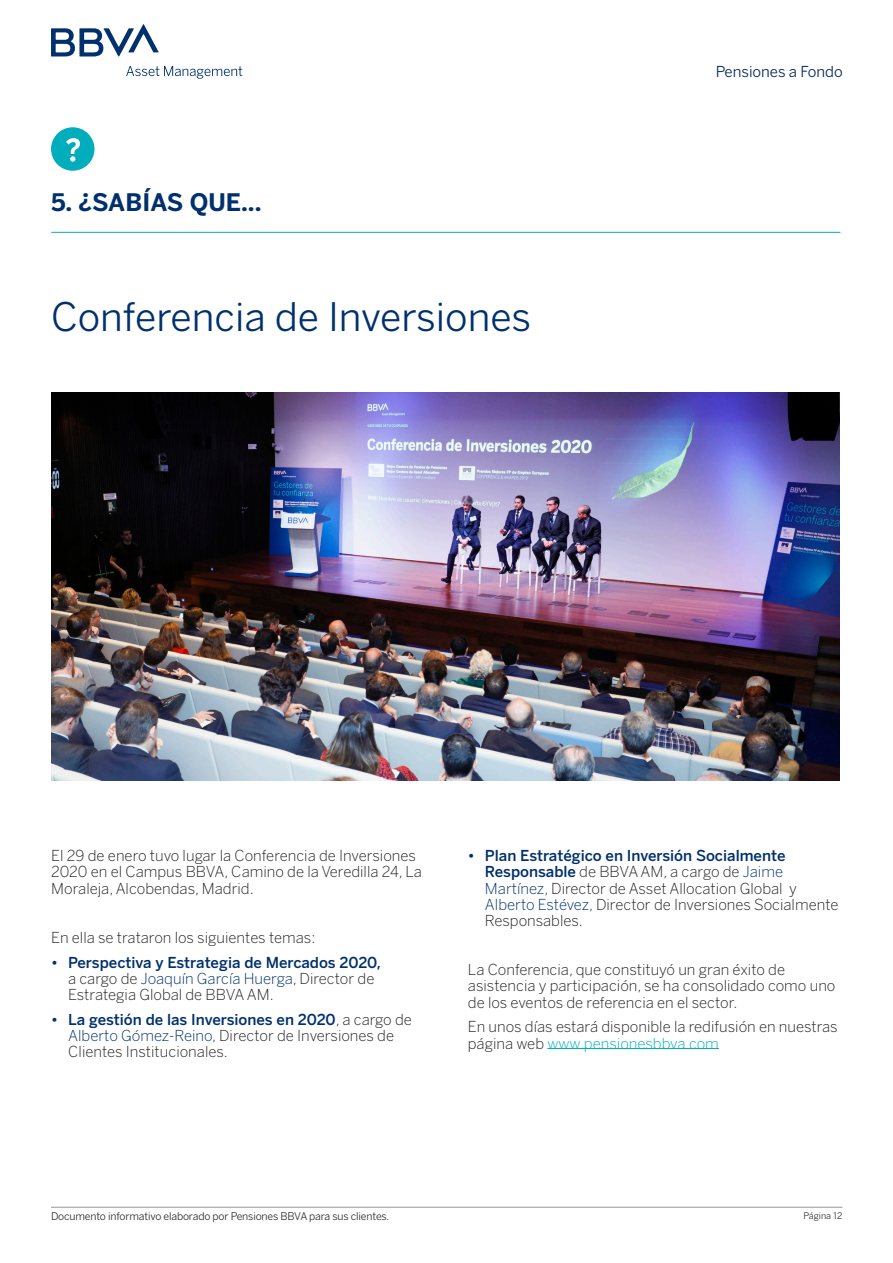
<style>
.page{position:relative;width:893px;height:1263px;background:#fff}
.page>*{position:absolute;margin:0;border:0;box-sizing:border-box;transform-origin:0 0}
.t1{font:39px "BBVA Benton Sans";color:#00306d}
.t2{font:700 24px "BBVA Benton Sans";color:#00306d}
.t3{font:300 15px/16.2px "BBVA Benton Sans";color:#231f20}
.t4{font:15px "BBVA Benton Sans";color:#002855}
.t5{font:10.5px "BBVA Benton Sans";letter-spacing:-.015em;color:#2e2926}
.t6{font:9px "BBVA Benton Sans";color:#2e2926}
.s1{color:#00306d}
.s2{color:#00adbc}
</style>
<div class="page">
<svg style="left:126px;top:66px;width:116px;height:13px"></svg>
<svg style="left:51px;top:24px;width:108px;height:33px"></svg>
<hr style="left:51px;top:1207px;width:791px;height:1px;background:#939598">
<svg style="left:51px;top:127px;width:43px;height:44px"></svg>
<hr style="left:51px;top:232px;width:789px;height:1px;background:#00adbc">
<hr style="left:547px;top:1048px;width:172px;height:1px;background:#00adbc">
<img style="left:51px;top:393px;width:788px;height:387px">
<p class="t2" style="left:51px;top:187px;width:212px">5. ¿SABÍAS QUE...</p>
<p class="t1" style="left:51px;top:293px;width:482px">Conferencia de Inversiones</p>
<p class="t4" style="left:716px;top:62px;width:129px">Pensiones a Fondo</p>
<p class="t3" style="left:51px;top:847px;width:372px">El 29 de enero tuvo lugar la Conferencia de Inversiones<br>2020 en el Campus BBVA, Camino de la Veredilla 24, La<br>Moraleja, Alcobendas, Madrid.</p>
<p class="t3" style="left:51px;top:929px;width:266px">En ella se trataron los siguientes temas:</p>
<p class="t3" style="left:68px;top:954px;width:314px;text-indent:-17px"><span class="s1">• Perspectiva y Estrategia de Mercados 2020, </span>a cargo de <span class="s1">Joaquín García Huerga</span>, Director de<br>Estrategia Global de BBVA AM.</p>
<p class="t3" style="left:68px;top:1011px;width:345px;text-indent:-17px"><span class="s1">• La gestión de las Inversiones en 2020</span>, a cargo de<br><span class="s1">Alberto Gómez-Reino,</span> Director de Inversiones de<br>Clientes Institucionales.</p>
<p class="t3" style="left:485px;top:847px;width:355px;text-indent:-17px"><span class="s1">• Plan Estratégico en Inversión Socialmente Responsable</span> de BBVA AM, a cargo de <span class="s1">Jaime Martínez,</span> Director de Asset Allocation Global y <span class="s1">Alberto Estévez,</span> Director de Inversiones Socialmente Responsables.</p>
<p class="t3" style="left:468px;top:962px;width:369px">La Conferencia, que constituyó un gran éxito de asistencia y participación, se ha consolidado como uno de los eventos de referencia en el sector.</p>
<p class="t3" style="left:468px;top:1019px;width:371px">En unos días estará disponible la redifusión en nuestras página web <span class="s2">www.pensionesbbva.com</span></p>
<p class="t5" style="left:51px;top:1210px;width:340px">Documento informativo elaborado por Pensiones BBVA para sus clientes.</p>
<p class="t6" style="left:803px;top:1210px;width:40px">Página 12</p>
</div>
